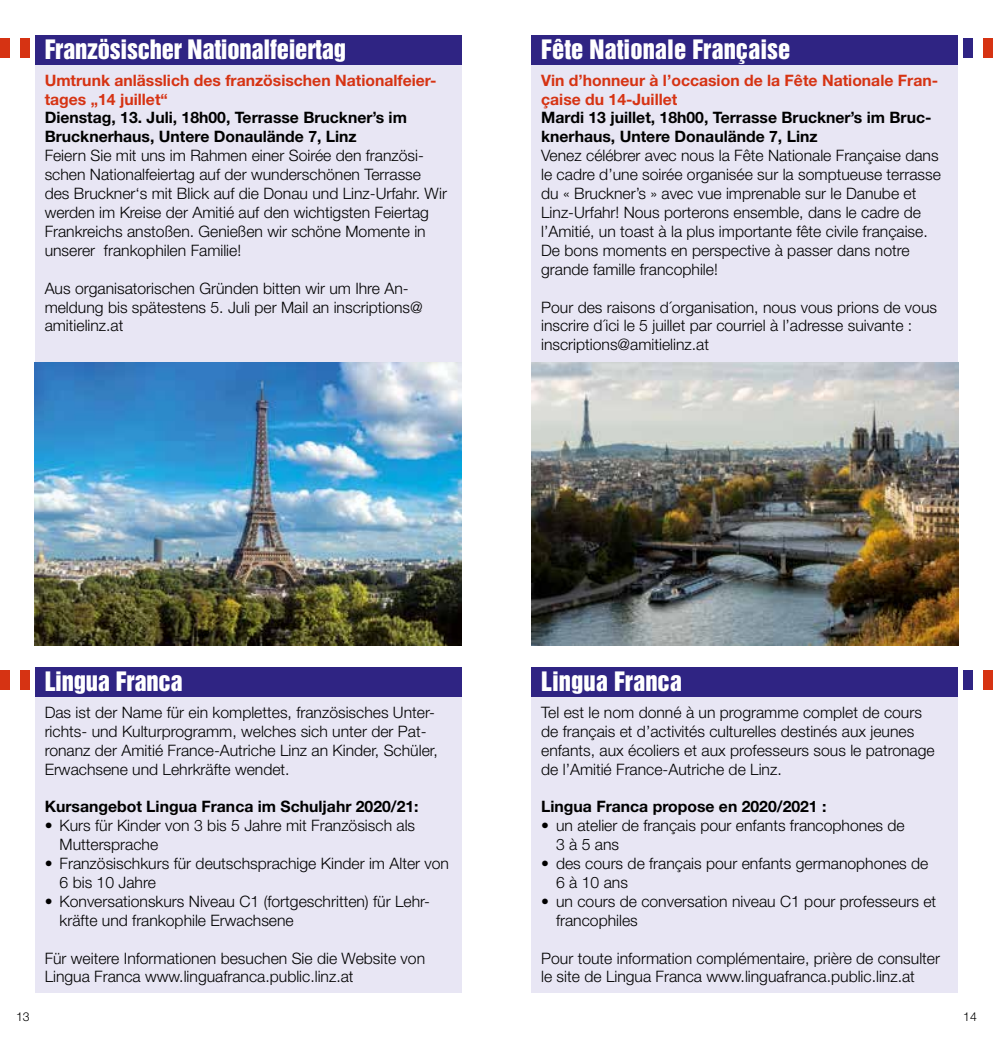
<style>
.page{position:relative;width:993px;height:1042px;background:#fff}
.page>*{position:absolute;margin:0;border:0;box-sizing:border-box;transform-origin:0 0}
.t1{font:24.5px "Helvetica Inserat";letter-spacing:-.01em;color:#fff}
.t2{font:300 15.75px/18.9px "Helvetica Neue LT Std";color:#000}
.t3{font:700 15.75px/18.9px "Helvetica Neue LT Std";color:#000}
.t4{font:700 15.75px/18.9px "Helvetica Neue LT Std";color:#d63313}
.t5{font:300 12.25px "Helvetica Neue LT Std";color:#000}
</style>
<div class="page">
<div style="left:35px;top:64px;width:426px;height:428px;background:#e8e6f4"></div>
<div style="left:35px;top:35px;width:426px;height:29px;background:#2f2483"></div>
<div style="left:0;top:38px;width:10px;height:20px;background:#d63313"></div>
<div style="left:20px;top:38px;width:10px;height:20px;background:#d63313"></div>
<div style="left:531px;top:64px;width:426px;height:523px;background:#e8e6f4"></div>
<div style="left:531px;top:35px;width:426px;height:29px;background:#2f2483"></div>
<div style="left:962px;top:38px;width:10px;height:20px;background:#2f2483"></div>
<div style="left:982px;top:38px;width:10px;height:20px;background:#d63313"></div>
<img style="left:35px;top:362px;width:426px;height:283px">
<img style="left:531px;top:362px;width:426px;height:283px">
<div style="left:35px;top:696px;width:426px;height:296px;background:#e8e6f4"></div>
<div style="left:35px;top:667px;width:426px;height:29px;background:#2f2483"></div>
<div style="left:0;top:670px;width:10px;height:20px;background:#d63313"></div>
<div style="left:20px;top:670px;width:10px;height:20px;background:#d63313"></div>
<div style="left:531px;top:696px;width:426px;height:296px;background:#e8e6f4"></div>
<div style="left:531px;top:667px;width:426px;height:29px;background:#2f2483"></div>
<div style="left:962px;top:670px;width:10px;height:20px;background:#2f2483"></div>
<div style="left:982px;top:670px;width:10px;height:20px;background:#d63313"></div>
<h1 class="t1" style="left:45px;top:35px;width:303px">Französischer Nationalfeiertag</h1>
<p class="t4" style="left:45px;top:70px;width:393px">Umtrunk anlässlich des französischen Nationalfeier&shy;tages „14 juillet“</p>
<p class="t3" style="left:45px;top:108px;width:363px">Dienstag, 13. Juli, 18h00, Terrasse Bruckner’s im<br>Brucknerhaus, Untere Donaulände 7, Linz</p>
<p class="t2" style="left:45px;top:146px;width:404px">Feiern Sie mit uns im Rahmen einer Soirée den französi&shy;schen Nationalfeiertag auf der wunderschönen Terrasse des Bruckner‘s mit Blick auf die Donau und Linz-Urfahr. Wir werden im Kreise der Amitié auf den wichtigsten Feiertag Frankreichs anstoßen. Genießen wir schöne Momente in unserer frankophilen Familie!</p>
<p class="t2" style="left:45px;top:278px;width:379px">Aus organisatorischen Gründen bitten wir um Ihre An&shy;meldung bis spätestens 5. Juli per Mail an inscriptions@ amitielinz.at</p>
<h1 class="t1" style="left:541px;top:35px;width:251px">Fête Nationale Française</h1>
<p class="t4" style="left:541px;top:70px;width:398px">Vin d’honneur à l’occasion de la Fête Nationale Fran&shy;çaise du 14-Juillet</p>
<p class="t3" style="left:541px;top:108px;width:391px">Mardi 13 juillet, 18h00, Terrasse Bruckner’s im Bruc&shy;knerhaus, Untere Donaulände 7, Linz</p>
<p class="t2" style="left:541px;top:146px;width:401px">Venez célébrer avec nous la Fête Nationale Française dans le cadre d’une soirée organisée sur la somptueuse terrasse du « Bruckner’s » avec vue imprenable sur le Danube et Linz-Urfahr! Nous porterons ensemble, dans le cadre de l’Amitié, un toast à la plus importante fête civile française.<br>De bons moments en perspective à passer dans notre grande famille francophile!</p>
<p class="t2" style="left:541px;top:297px;width:397px">Pour des raisons d´organisation, nous vous prions de vous inscrire d´ici le 5 juillet par courriel à l’adresse suivante : inscriptions@amitielinz.at</p>
<h1 class="t1" style="left:45px;top:667px;width:139px">Lingua Franca</h1>
<p class="t2" style="left:45px;top:702px;width:394px">Das ist der Name für ein komplettes, französisches Unter&shy;richts- und Kulturprogramm, welches sich unter der Pat&shy;ronanz der Amitié France-Autriche Linz an Kinder, Schüler, Erwachsene und Lehrkräfte wendet.</p>
<p class="t3" style="left:45px;top:797px;width:375px">Kursangebot Lingua Franca im Schuljahr 2020/21:</p>
<p class="t2" style="left:60px;top:816px;width:357px;text-indent:-15px">• Kurs für Kinder von 3 bis 5 Jahre mit Französisch als<br>Muttersprache</p>
<p class="t2" style="left:60px;top:853px;width:391px;text-indent:-15px">• Französischkurs für deutschsprachige Kinder im Alter von<br>6 bis 10 Jahre</p>
<p class="t2" style="left:60px;top:891px;width:372px;text-indent:-15px">• Konversationskurs Niveau C1 (fortgeschritten) für Lehr&shy;kräfte und frankophile Erwachsene</p>
<p class="t2" style="left:45px;top:948px;width:382px">Für weitere Informationen besuchen Sie die Website von<br>Lingua Franca www.linguafranca.public.linz.at</p>
<h1 class="t1" style="left:541px;top:667px;width:142px">Lingua Franca</h1>
<p class="t2" style="left:541px;top:702px;width:395px">Tel est le nom donné à un programme complet de cours de français et d’activités culturelles destinés aux jeunes enfants, aux écoliers et aux professeurs sous le patronage de l’Amitié France-Autriche de Linz.</p>
<p class="t3" style="left:541px;top:797px;width:287px">Lingua Franca propose en 2020/2021 :</p>
<p class="t2" style="left:556px;top:816px;width:350px;text-indent:-15px">• un atelier de français pour enfants francophones de<br>3 à 5 ans</p>
<p class="t2" style="left:556px;top:853px;width:373px;text-indent:-15px">• des cours de français pour enfants germanophones de<br>6 à 10 ans</p>
<p class="t2" style="left:556px;top:891px;width:381px;text-indent:-15px">• un cours de conversation niveau C1 pour professeurs et francophiles</p>
<p class="t2" style="left:541px;top:948px;width:400px">Pour toute information complémentaire, prière de consulter le site de Lingua Franca www.linguafranca.public.linz.at</p>
<p class="t5" style="left:16px;top:1009px;width:15px">13</p>
<p class="t5" style="left:962px;top:1009px;width:15px">14</p>
</div>
